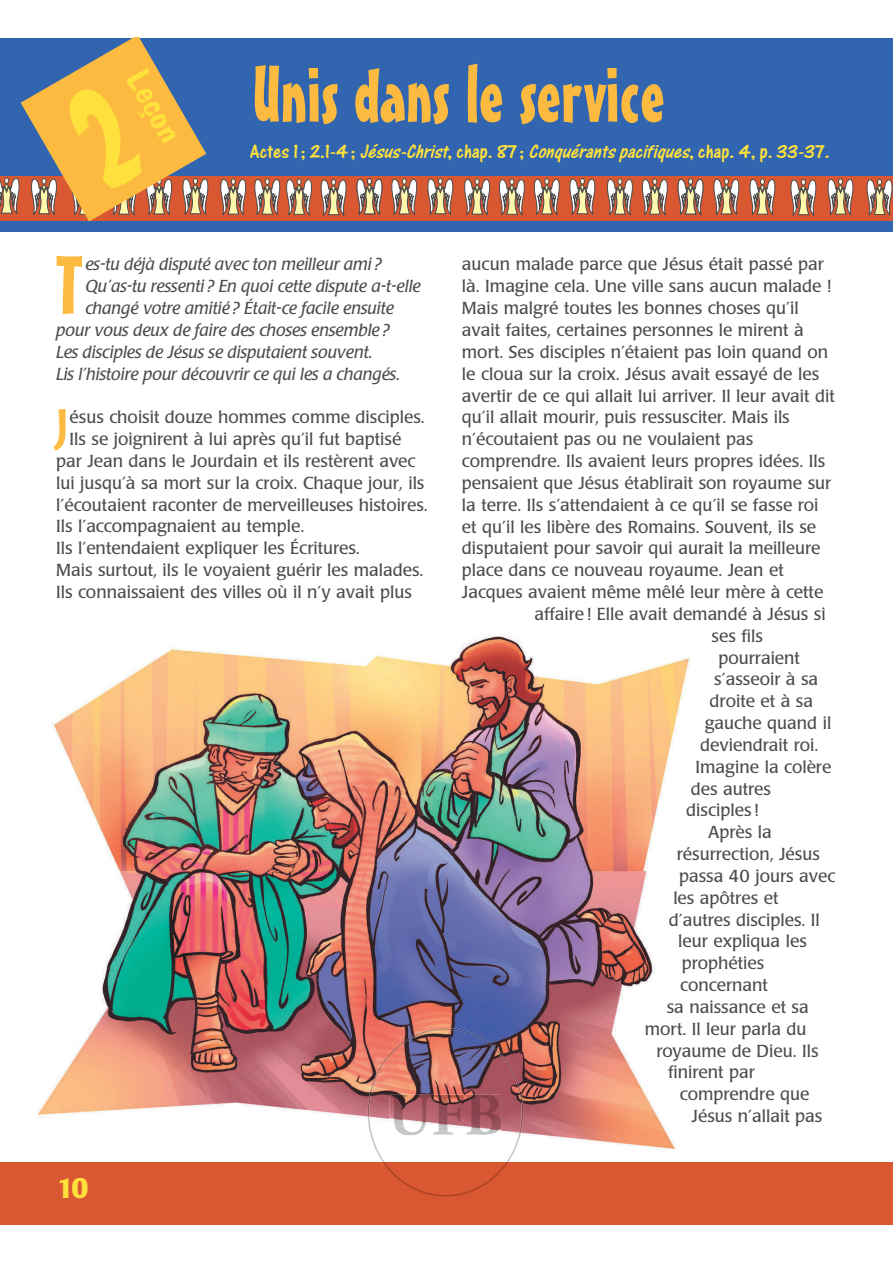
<style>
.page{position:relative;width:893px;height:1263px;background:#fff}
.page>*{position:absolute;margin:0;border:0;box-sizing:border-box;transform-origin:0 0}
.t1{font:81px "Mister Earl BT";color:#fdba40}
.t2{font:78px "Mister Earl BT";color:#fdba40}
.t3{font:700 59.85px "Adobe Garamond Pro";color:#c6c7c9}
.t4{font:49.35px "Mister Earl BT";color:#fdba40}
.t5{font:34.35px "Dom Casual D";color:#ffe13d;scale:1.3 1}
.t6{font:700 28.05px "Poppl Laudatio";color:#ffe13d}
.t7{font:20.25px "One Stroke Script Plain";color:#ffe13d}
.t8{font:17.1px "Poppl Laudatio";color:#4b4c4d}
.t9{font:italic 17.1px "Poppl Laudatio";color:#4b4c4d}
.s1{font-style:italic}
</style>
<div class="page">
<div style="left:0;top:1162px;width:893px;height:63px;background:#da5831"></div>
<div style="left:0;top:38px;width:893px;height:193px;background:#3165b0"></div>
<div style="left:0;top:176px;width:893px;height:45px;background:#da5831"></div>
<svg style="left:220px;top:178px;width:26px;height:38px"></svg>
<svg style="left:254px;top:178px;width:26px;height:38px"></svg>
<svg style="left:286px;top:178px;width:26px;height:38px"></svg>
<svg style="left:321px;top:178px;width:26px;height:38px"></svg>
<svg style="left:391px;top:178px;width:26px;height:37px"></svg>
<svg style="left:427px;top:178px;width:26px;height:37px"></svg>
<svg style="left:356px;top:178px;width:26px;height:37px"></svg>
<svg style="left:464px;top:178px;width:26px;height:38px"></svg>
<svg style="left:499px;top:178px;width:26px;height:38px"></svg>
<svg style="left:534px;top:178px;width:26px;height:37px"></svg>
<svg style="left:569px;top:178px;width:26px;height:37px"></svg>
<svg style="left:607px;top:178px;width:26px;height:37px"></svg>
<svg style="left:642px;top:178px;width:26px;height:38px"></svg>
<svg style="left:713px;top:178px;width:26px;height:37px"></svg>
<svg style="left:677px;top:178px;width:26px;height:38px"></svg>
<svg style="left:749px;top:178px;width:26px;height:38px"></svg>
<svg style="left:790px;top:178px;width:26px;height:38px"></svg>
<svg style="left:827px;top:178px;width:26px;height:38px"></svg>
<svg style="left:866px;top:178px;width:26px;height:38px"></svg>
<img style="left:37px;top:636px;width:654px;height:514px">
<svg style="left:368px;top:1139px;width:151px;height:58px"></svg>
<img style="left:368px;top:1028px;width:155px;height:111px">
<img style="left:389px;top:1095px;width:112px;height:40px">
<svg style="left:0;top:38px;width:208px;height:183px"></svg>
<h3 class="t5" style="left:153px;top:62px;width:61px;rotate:60deg">Leçon</h3>
<h2 class="t2" style="left:252px;top:65px;width:414px">Unis dans le service</h2>
<p class="t7" style="left:250px;top:145px;width:581px">Actes 1 ; 2.1-4 ; <span class="s1">Jésus-Christ</span>, chap. 87 ; <span class="s1">Conquérants pacifiques</span>, chap. 4, p. 33-37.</p>
<h1 class="t1" style="left:56px;top:256px;width:28px">T</h1>
<p class="t9" style="left:85px;top:258px;width:298px">es-tu déjà disputé avec ton meilleur ami ?</p>
<p class="t8" style="left:462px;top:258px;width:363px">aucun malade parce que Jésus était passé par</p>
<p class="t8" style="left:462px;top:279px;width:371px">là. Imagine cela. Une ville sans aucun malade !</p>
<p class="t8" style="left:462px;top:301px;width:338px">Mais malgré toutes les bonnes choses qu’il</p>
<p class="t8" style="left:462px;top:323px;width:343px">avait faites, certaines personnes le mirent à</p>
<p class="t8" style="left:462px;top:345px;width:368px">mort. Ses disciples n’étaient pas loin quand on</p>
<p class="t8" style="left:462px;top:367px;width:359px">le cloua sur la croix. Jésus avait essayé de les</p>
<p class="t8" style="left:462px;top:389px;width:374px">avertir de ce qui allait lui arriver. Il leur avait dit</p>
<p class="t8" style="left:462px;top:410px;width:329px">qu’il allait mourir, puis ressusciter. Mais ils</p>
<p class="t8" style="left:462px;top:432px;width:293px">n’écoutaient pas ou ne voulaient pas</p>
<p class="t8" style="left:462px;top:454px;width:365px">comprendre. Ils avaient leurs propres idées. Ils</p>
<p class="t8" style="left:462px;top:476px;width:371px">pensaient que Jésus établirait son royaume sur</p>
<p class="t8" style="left:462px;top:498px;width:358px">la terre. Ils s’attendaient à ce qu’il se fasse roi</p>
<p class="t8" style="left:462px;top:520px;width:356px">et qu’il les libère des Romains. Souvent, ils se</p>
<p class="t8" style="left:462px;top:541px;width:360px">disputaient pour savoir qui aurait la meilleure</p>
<p class="t8" style="left:462px;top:563px;width:323px">place dans ce nouveau royaume. Jean et</p>
<p class="t8" style="left:462px;top:585px;width:363px">Jacques avaient même mêlé leur mère à cette</p>
<p class="t8" style="left:534px;top:607px;width:293px">affaire ! Elle avait demandé à Jésus si</p>
<p class="t8" style="left:711px;top:629px;width:53px">ses fils</p>
<p class="t8" style="left:718px;top:651px;width:83px">pourraient</p>
<p class="t8" style="left:714px;top:672px;width:105px">s’asseoir à sa</p>
<p class="t8" style="left:710px;top:694px;width:105px">droite et à sa</p>
<p class="t8" style="left:705px;top:716px;width:128px">gauche quand il</p>
<p class="t8" style="left:700px;top:738px;width:120px">deviendrait roi.</p>
<p class="t8" style="left:695px;top:760px;width:137px">Imagine la colère</p>
<p class="t8" style="left:691px;top:782px;width:82px">des autres</p>
<p class="t8" style="left:686px;top:803px;width:74px">disciples !</p>
<p class="t8" style="left:708px;top:825px;width:65px">Après la</p>
<p class="t8" style="left:677px;top:847px;width:145px">résurrection, Jésus</p>
<p class="t8" style="left:679px;top:869px;width:158px">passa 40 jours avec</p>
<p class="t8" style="left:673px;top:891px;width:107px">les apôtres et</p>
<p class="t8" style="left:669px;top:913px;width:153px">d’autres disciples. Il</p>
<p class="t8" style="left:678px;top:935px;width:130px">leur expliqua les</p>
<p class="t8" style="left:682px;top:956px;width:84px">prophéties</p>
<p class="t8" style="left:680px;top:978px;width:89px">concernant</p>
<p class="t8" style="left:667px;top:1000px;width:143px">sa naissance et sa</p>
<p class="t8" style="left:645px;top:1022px;width:163px">mort. Il leur parla du</p>
<p class="t8" style="left:656px;top:1044px;width:163px">royaume de Dieu. Ils</p>
<p class="t8" style="left:668px;top:1066px;width:88px">finirent par</p>
<p class="t8" style="left:680px;top:1087px;width:131px">comprendre que</p>
<p class="t8" style="left:692px;top:1109px;width:132px">Jésus n’allait pas</p>
<p class="t9" style="left:85px;top:280px;width:337px">Qu’as-tu ressenti ? En quoi cette dispute a-t-elle</p>
<p class="t9" style="left:85px;top:302px;width:310px">changé votre amitié ? Était-ce facile ensuite</p>
<p class="t9" style="left:56px;top:323px;width:335px">pour vous deux de faire des choses ensemble ?</p>
<p class="t9" style="left:56px;top:345px;width:318px">Les disciples de Jésus se disputaient souvent.</p>
<p class="t9" style="left:56px;top:367px;width:346px">Lis l’histoire pour découvrir ce qui les a changés.</p>
<h3 class="t4" style="left:56px;top:409px;width:13px">J</h3>
<p class="t8" style="left:70px;top:410px;width:357px">ésus choisit douze hommes comme disciples.</p>
<p class="t8" style="left:70px;top:432px;width:333px">Ils se joignirent à lui après qu’il fut baptisé</p>
<p class="t8" style="left:56px;top:454px;width:361px">par Jean dans le Jourdain et ils restèrent avec</p>
<p class="t8" style="left:56px;top:476px;width:370px">lui jusqu’à sa mort sur la croix. Chaque jour, ils</p>
<p class="t8" style="left:56px;top:498px;width:373px">l’écoutaient raconter de merveilleuses histoires.</p>
<p class="t8" style="left:56px;top:520px;width:250px">Ils l’accompagnaient au temple.</p>
<p class="t8" style="left:56px;top:541px;width:305px">Ils l’entendaient expliquer les Écritures.</p>
<p class="t8" style="left:56px;top:563px;width:369px">Mais surtout, ils le voyaient guérir les malades.</p>
<p class="t8" style="left:56px;top:585px;width:357px">Ils connaissaient des villes où il n’y avait plus</p>
<h3 class="t3" style="left:388px;top:1079px;width:117px">UFB</h3>
<h3 class="t6" style="left:57px;top:1176px;width:33px">10</h3>
</div>
